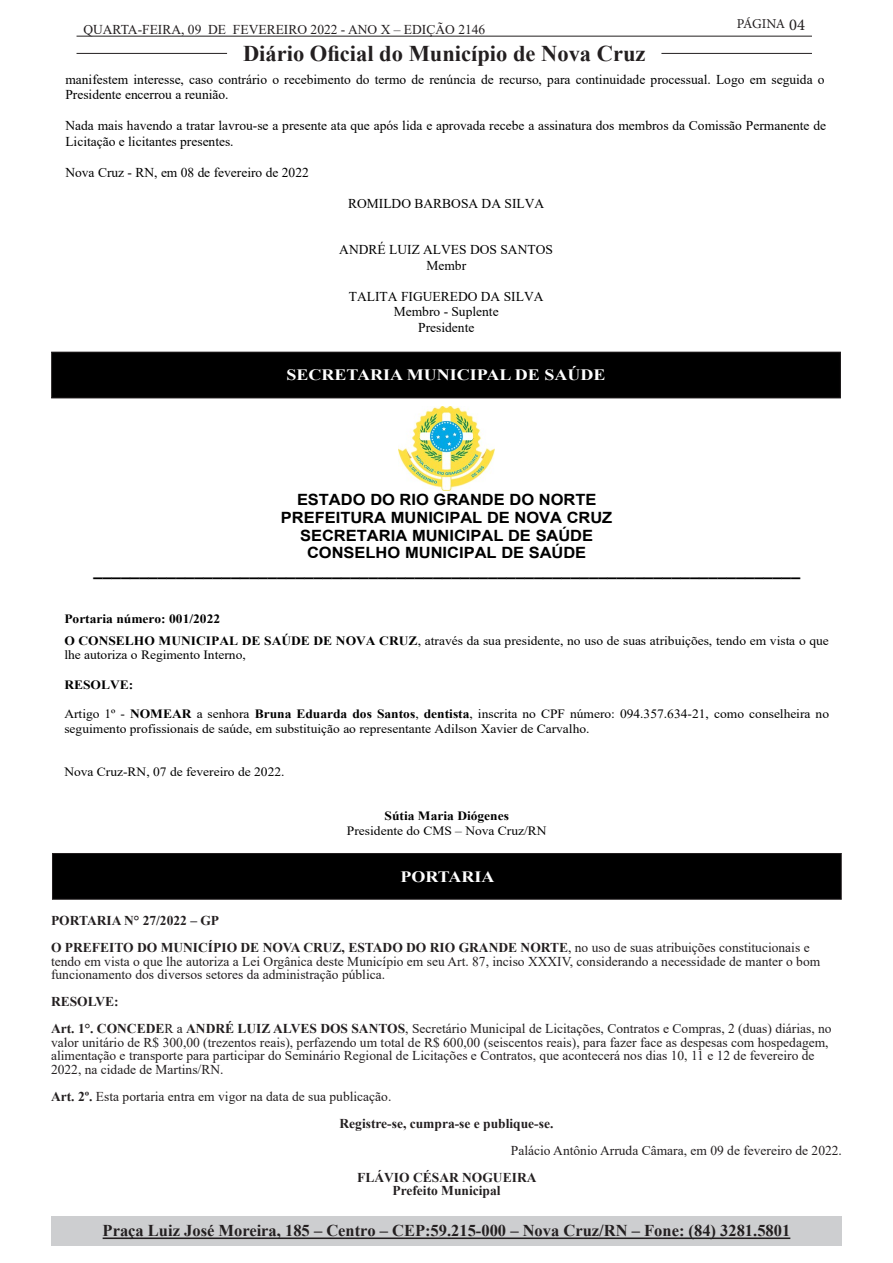
<style>
.page{position:relative;width:893px;height:1263px;background:#fff}
.page>*{position:absolute;margin:0;border:0;box-sizing:border-box;transform-origin:0 0}
.t1{font:700 22.5px "Times New Roman";color:#231f20}
.t2{font:700 16.5px "Times New Roman";color:#231f20}
.t3{font:700 15.75px "Times New Roman";color:#fff;scale:1.14 1}
.t4{font:700 15.45px/17.9px "Arial";letter-spacing:-.005em;color:#000;text-align:center;scale:1.06 1}
.t5{font:13.5px/13.5px "Times New Roman";color:#231f20}
.t6{font:13.5px/15.5px "Times New Roman";color:#000}
.t7{font:700 13.5px "Times New Roman";color:#231f20}
.t8{font:13.5px "Minion Pro";letter-spacing:-.03em;color:#231f20}
.t9{font:12.75px/21.9px "Times New Roman";color:#000;scale:1.06 1}
.t10{font:700 12.75px "Times New Roman";color:#000;scale:1.06 1}
.s1{font-size:16.5px}
.s2{font-weight:700}
</style>
<div class="page">
<hr style="left:77px;top:36px;width:735px;height:1px;background:#231f20">
<hr style="left:77px;top:53px;width:150px;height:1px;background:#231f20">
<hr style="left:661px;top:53px;width:151px;height:1px;background:#231f20">
<div style="left:51px;top:1216px;width:791px;height:29px;background:#cdced0"></div>
<hr style="left:103px;top:1237px;width:687px;height:2px;background:#231f20">
<div style="left:52px;top:352px;width:788px;height:46px;background:#000"></div>
<div style="left:51px;top:352px;width:790px;height:46px;border:1px solid #231f20"></div>
<img style="left:399px;top:407px;width:95px;height:83px">
<div style="left:52px;top:853px;width:789px;height:46px;background:#000"></div>
<div style="left:52px;top:853px;width:790px;height:47px;border:1px solid #231f20"></div>
<p class="t5" style="left:83px;top:23px;width:403px">QUARTA-FEIRA, 09 DE FEVEREIRO 2022 - ANO X – EDIÇÃO 2146</p>
<h1 class="t1" style="left:243px;top:37px;width:404px">Diário Oficial do Município de Nova Cruz</h1>
<p class="t8" style="left:737px;top:15px;width:70px">PÁGINA <span class="s1">04</span></p>
<p class="t6" style="left:65px;top:71px;width:761px">manifestem interesse, caso contrário o recebimento do termo de renúncia de recurso, para continuidade processual. Logo em seguida o<br>Presidente encerrou a reunião.</p>
<p class="t6" style="left:65px;top:118px;width:762px">Nada mais havendo a tratar lavrou-se a presente ata que após lida e aprovada recebe a assinatura dos membros da Comissão Permanente de<br>Licitação e licitantes presentes.</p>
<p class="t6" style="left:65px;top:165px;width:245px">Nova Cruz - RN, em 08 de fevereiro de 2022</p>
<p class="t6" style="left:348px;top:196px;width:198px">ROMILDO BARBOSA DA SILVA</p>
<p class="t6" style="left:339px;top:242px;width:215px;text-align:center">ANDRÉ LUIZ ALVES DOS SANTOS<br>Membr</p>
<p class="t6" style="left:349px;top:289px;width:196px;text-align:center">TALITA FIGUEREDO DA SILVA<br>Membro - Suplente<br>Presidente</p>
<p class="t3" style="left:287px;top:364px;width:281px">SECRETARIA MUNICIPAL DE SAÚDE</p>
<p class="t4" style="left:94px;top:490px;width:668px">ESTADO DO RIO GRANDE DO NORTE<br>PREFEITURA MUNICIPAL DE NOVA CRUZ<br>SECRETARIA MUNICIPAL DE SAÚDE<br>CONSELHO MUNICIPAL DE SAÚDE _____________________________________________________________________________</p>
<p class="t9" style="left:64px;top:609px;width:723px"><span class="s2">Portaria número: 001/2022<br>O CONSELHO MUNICIPAL DE SAÚDE DE NOVA CRUZ</span>, através da sua presidente, no uso de suas atribuições, tendo em vista o que</p>
<p class="t9" style="left:64px;top:645px;width:173px">lhe autoriza o Regimento Interno,</p>
<p class="t10" style="left:64px;top:677px;width:67px">RESOLVE:</p>
<p class="t9" style="left:64px;top:707px;width:723px;line-height:14.7px">Artigo 1º - <span class="s2">NOMEAR</span> a senhora <span class="s2">Bruna Eduarda dos Santos</span>, <span class="s2">dentista</span>, inscrita no CPF número: 094.357.634-21, como conselheira no seguimento profissionais de saúde, em substituição ao representante Adilson Xavier de Carvalho.</p>
<p class="t9" style="left:64px;top:762px;width:209px">Nova Cruz-RN, 07 de fevereiro de 2022.</p>
<p class="t10" style="left:385px;top:809px;width:119px">Sútia Maria Diógenes</p>
<p class="t9" style="left:347px;top:821px;width:190px">Presidente do CMS – Nova Cruz/RN</p>
<p class="t3" style="left:400px;top:865px;width:84px">PORTARIA</p>
<p class="t7" style="left:51px;top:911px;width:170px">PORTARIA N° 27/2022 – GP</p>
<p class="t5" style="left:51px;top:940px;width:771px"><span class="s2">O PREFEITO DO MUNICÍPIO DE NOVA CRUZ, ESTADO DO RIO GRANDE NORTE</span>, no uso de suas atribuições constitucionais e tendo em vista o que lhe autoriza a Lei Orgânica deste Município em seu Art. 87, inciso XXXIV, considerando a necessidade de manter o bom funcionamento dos diversos setores da administração pública.</p>
<p class="t7" style="left:51px;top:992px;width:69px">RESOLVE:</p>
<p class="t5" style="left:51px;top:1021px;width:782px"><span class="s2">Art. 1°. CONCEDE</span>R a <span class="s2">ANDRÉ LUIZ ALVES DOS SANTOS</span>, Secretário Municipal de Licitações, Contratos e Compras, 2 (duas) diárias, no valor unitário de R$ 300,00 (trezentos reais), perfazendo um total de R$ 600,00 (seiscentos reais), para fazer face as despesas com hospedagem, alimentação e transporte para participar do Seminário Regional de Licitações e Contratos, que acontecerá nos dias 10, 11 e 12 de fevereiro de 2022, na cidade de Martins/RN.</p>
<p class="t5" style="left:51px;top:1089px;width:342px"><span class="s2">Art. 2º.</span> Esta portaria entra em vigor na data de sua publicação.</p>
<p class="t7" style="left:340px;top:1113px;width:215px">Registre-se, cumpra-se e publique-se.</p>
<p class="t5" style="left:511px;top:1143px;width:333px">Palácio Antônio Arruda Câmara, em 09 de fevereiro de 2022.</p>
<p class="t7" style="left:357px;top:1167px;width:181px">FLÁVIO CÉSAR NOGUEIRA</p>
<p class="t7" style="left:392px;top:1181px;width:110px">Prefeito Municipal</p>
<p class="t2" style="left:103px;top:1219px;width:689px">Praça Luiz José Moreira, 185 – Centro – CEP:59.215-000 – Nova Cruz/RN – Fone: (84) 3281.5801</p>
</div>
